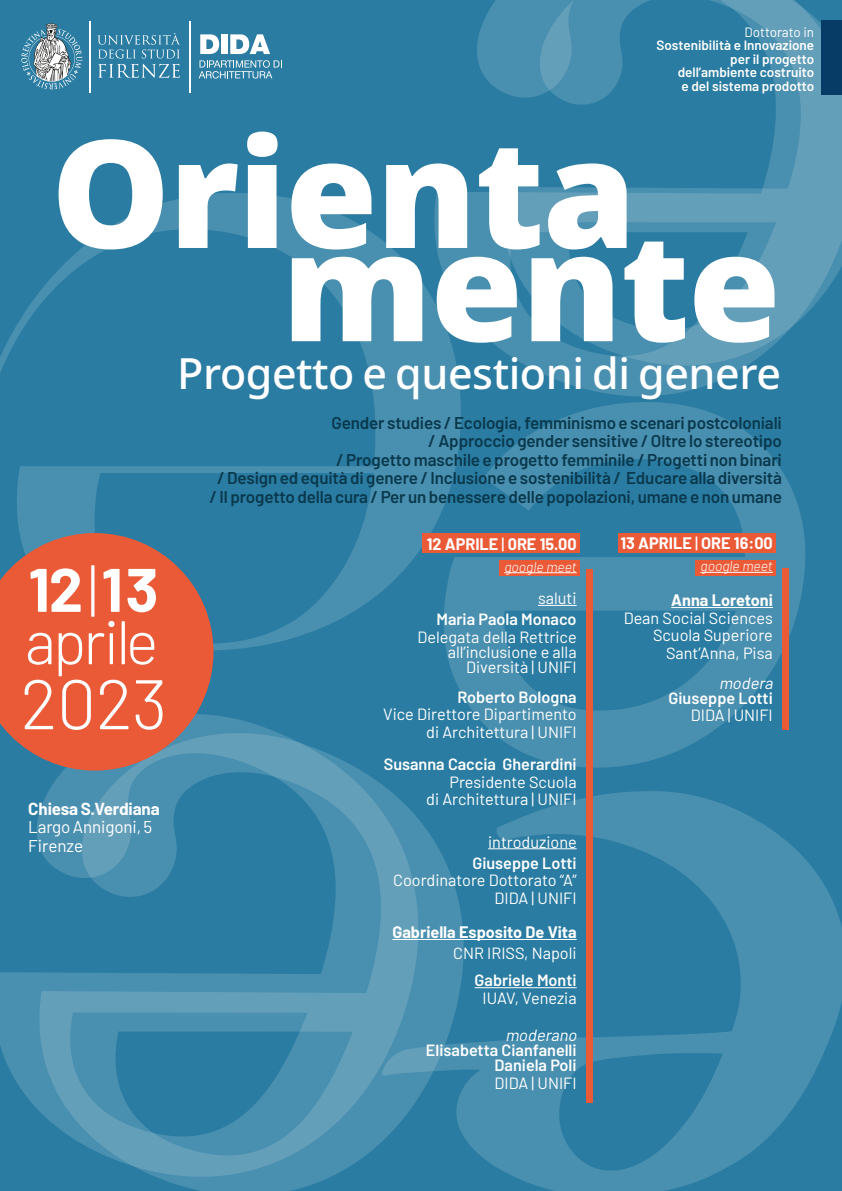
<style>
.page{position:relative;width:842px;height:1191px;background:#2a7ca2}
.page>*{position:absolute;margin:0;border:0;box-sizing:border-box;transform-origin:0 0}
.t1{font:845.9px "Lust Sans";color:#fff}
.t2{font:900 150px "Noto Sans";letter-spacing:-.01em;color:#fff}
.t3{font:300 69.9px "Barlow";color:#fff}
.t4{font:300 61.4px "Barlow";letter-spacing:-.05em;color:#fff}
.t5{font:700 61.3px "Barlow";color:#fff}
.t6{font:500 43px "Noto Sans";letter-spacing:-.01em;color:#fff}
.t7{font:600 17px "Barlow";letter-spacing:-.01em;color:#0a394d}
.t8{font:17px "Barlow";letter-spacing:-.01em;color:#fff}
.t9{font:700 17px "Barlow";letter-spacing:-.01em;color:#fff}
.t10{font:16.2px "Barlow";color:#fff}
.t11{font:600 16.2px "Barlow";color:#fff}
.t12{font:700 16.2px "Barlow";color:#fff}
.t13{font:italic 16.2px "Barlow";color:#fff}
.t14{font:italic 300 14px "Barlow";color:#fff}
.t15{font:600 13.5px "Barlow";color:#fff}
.t16{font:13.5px "Barlow";color:#fff}
.s1{font-weight:500}
.s2{font-weight:300}
</style>
<div class="page">
<hr style="left:189px;top:21px;width:1px;height:72px;background:#fff">
<svg style="left:200px;top:34px;width:19px;height:20px"></svg>
<div style="left:221px;top:34px;width:7px;height:20px;background:#fff"></div>
<svg style="left:230px;top:34px;width:40px;height:20px"></svg>
<svg style="left:199px;top:60px;width:83px;height:19px"></svg>
<hr style="left:89px;top:21px;width:2px;height:72px;background:#fff">
<svg style="left:97px;top:33px;width:83px;height:45px"></svg>
<svg style="left:21px;top:23px;width:61px;height:66px"></svg>
<div style="left:586px;top:569px;width:7px;height:533px;background:#eb5a37"></div>
<div style="left:782px;top:569px;width:7px;height:161px;background:#eb5a37"></div>
<svg style="left:0;top:533px;width:213px;height:153px;background:#d15e45"></svg>
<div style="left:422px;top:533px;width:158px;height:20px;background:#eb5a37"></div>
<div style="left:696px;top:560px;width:80px;height:15px;background:#eb5a37"></div>
<div style="left:500px;top:560px;width:80px;height:15px;background:#eb5a37"></div>
<div style="left:618px;top:533px;width:158px;height:20px;background:#eb5a37"></div>
<hr style="left:504px;top:572px;width:73px;height:1px;background:#fff">
<hr style="left:538px;top:605px;width:39px;height:1px;background:#fff">
<hr style="left:700px;top:572px;width:73px;height:1px;background:#fff">
<hr style="left:671px;top:607px;width:102px;height:1px;background:#fff">
<svg style="left:0;top:686px;width:209px;height:85px"></svg>
<div style="left:821px;top:20px;width:21px;height:75px;background:#063c66"></div>
<p class="t16" style="left:744px;top:22px;width:71px">Dottorato in</p>
<p class="t15" style="left:656px;top:35px;width:159px">Sostenibilità e Innovazione</p>
<p class="t15" style="left:678px;top:62px;width:138px">dell’ambiente costruito</p>
<p class="t15" style="left:681px;top:76px;width:134px">e del sistema prodotto</p>
<p class="t15" style="left:730px;top:49px;width:85px">per il progetto</p>
<p class="t2" style="left:51px;top:79px;width:587px">Orienta</p>
<h1 class="t1" style="left:830px;top:988px;width:869px;rotate:-180deg">e<sup>e</sup></h1>
<p class="t2" style="left:282px;top:172px;width:500px">mente</p>
<p class="t6" style="left:177px;top:343px;width:605px">Progetto e questioni di genere</p>
<p class="t7" style="left:331px;top:410px;width:452px">Gender studies / Ecologia, femminismo e scenari postcoloniali</p>
<p class="t7" style="left:428px;top:429px;width:355px">/ Approccio gender sensitive / Oltre lo stereotipo</p>
<p class="t7" style="left:336px;top:447px;width:447px">/ Progetto maschile e progetto femminile / Progetti non binari</p>
<p class="t7" style="left:217px;top:466px;width:566px">/ Design ed equità di genere / Inclusione e sostenibilità / Educare alla diversità</p>
<p class="t7" style="left:210px;top:484px;width:574px">/ Il progetto della cura / Per un benessere delle popolazioni, umane e non umane</p>
<p class="t12" style="left:620px;top:531px;width:154px">13 APRILE <span class="s1">|</span> ORE 16:00</p>
<p class="t14" style="left:700px;top:556px;width:74px">google meet</p>
<p class="t12" style="left:671px;top:588px;width:103px">Anna Loretoni</p>
<p class="t10" style="left:624px;top:606px;width:151px">Dean Social Sciences</p>
<p class="t10" style="left:653px;top:623px;width:121px">Scuola Superiore</p>
<p class="t10" style="left:666px;top:641px;width:108px">Sant’Anna, Pisa</p>
<p class="t13" style="left:719px;top:671px;width:59px">modera</p>
<p class="t11" style="left:668px;top:686px;width:106px">Giuseppe Lotti</p>
<p class="t10" style="left:691px;top:703px;width:84px">DIDA | UNIFI</p>
<p class="t12" style="left:427px;top:532px;width:151px">12 APRILE <span class="s1">|</span> 0RE 15.00</p>
<p class="t14" style="left:504px;top:556px;width:74px">google meet</p>
<p class="t10" style="left:538px;top:586px;width:40px">saluti</p>
<p class="t11" style="left:436px;top:607px;width:142px">Maria Paola Monaco</p>
<p class="t10" style="left:417px;top:625px;width:161px">Delegata della Rettrice</p>
<p class="t10" style="left:448px;top:640px;width:130px">all’inclusione e alla</p>
<p class="t10" style="left:466px;top:655px;width:112px">Diversità | UNIFI</p>
<p class="t11" style="left:457px;top:685px;width:121px">Roberto Bologna</p>
<p class="t10" style="left:383px;top:702px;width:195px">Vice Direttore Dipartimento</p>
<p class="t10" style="left:426px;top:720px;width:152px">di Architettura | UNIFI</p>
<p class="t11" style="left:384px;top:752px;width:194px">Susanna Caccia Gherardini</p>
<p class="t10" style="left:449px;top:770px;width:129px">Presidente Scuola</p>
<p class="t10" style="left:426px;top:787px;width:152px">di Architettura | UNIFI</p>
<p class="t10" style="left:488px;top:830px;width:90px">introduzione</p>
<p class="t11" style="left:472px;top:851px;width:106px">Giuseppe Lotti</p>
<p class="t10" style="left:393px;top:868px;width:185px">Coordinatore Dottorato “A”</p>
<p class="t10" style="left:495px;top:886px;width:84px">DIDA | UNIFI</p>
<p class="t12" style="left:392px;top:920px;width:186px">Gabriella Esposito De Vita</p>
<p class="t10" style="left:453px;top:942px;width:125px">CNR IRISS, Napoli</p>
<p class="t11" style="left:475px;top:968px;width:104px">Gabriele Monti</p>
<p class="t10" style="left:482px;top:986px;width:96px">IUAV, Venezia</p>
<p class="t13" style="left:505px;top:1023px;width:77px">moderano</p>
<p class="t11" style="left:426px;top:1038px;width:152px">Elisabetta Cianfanelli</p>
<p class="t11" style="left:495px;top:1053px;width:84px">Daniela Poli</p>
<p class="t10" style="left:495px;top:1071px;width:84px">DIDA | UNIFI</p>
<p class="t5" style="left:28px;top:544px;width:132px">12<span class="s2">|</span> 13</p>
<p class="t4" style="left:25px;top:598px;width:135px">aprile</p>
<p class="t3" style="left:20px;top:654px;width:149px">2023</p>
<p class="t9" style="left:28px;top:796px;width:133px">Chiesa S.Verdiana</p>
<p class="t8" style="left:28px;top:815px;width:126px">Largo Annigoni, 5</p>
<p class="t8" style="left:28px;top:833px;width:56px">Firenze</p>
</div>
